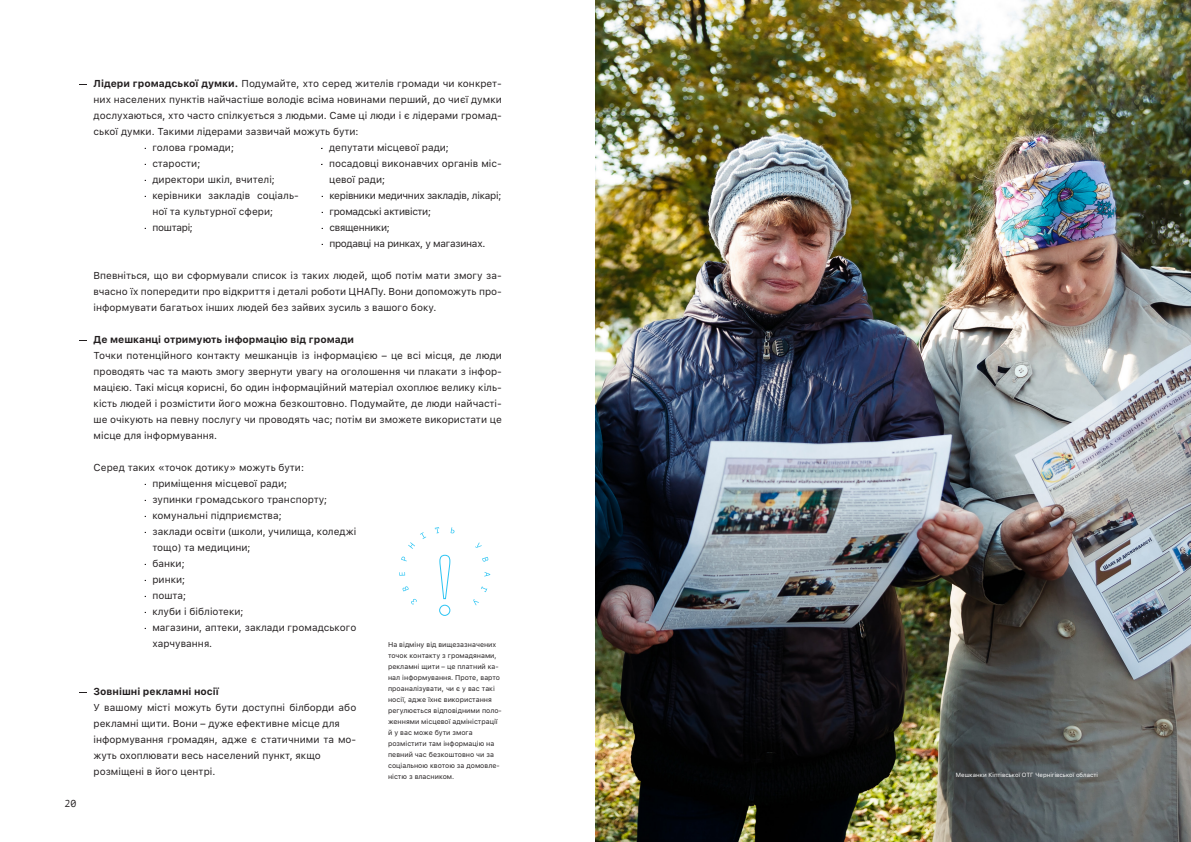
<style>
.page{position:relative;width:1191px;height:842px;background:#fff}
.page>*{position:absolute;margin:0;border:0;box-sizing:border-box;transform-origin:0 0}
.t1{font:10px/16px "SFUI Text";color:#231f20}
.t2{font:10px "SFUI Text";letter-spacing:-.03em;color:#231f20}
.t3{font:700 10px "SFUI Text";color:#231f20}
.t4{font:10px "PT Mono";color:#231f20}
.t5{font:7px/11px "SFUI Text";color:#231f20}
.t6{font:6px "SFUI Text";color:#fff}
.s1{font-weight:700}
</style>
<div class="page">
<svg style="left:411px;top:599px;width:6px;height:6px"></svg>
<svg style="left:402px;top:586px;width:7px;height:5px"></svg>
<svg style="left:399px;top:572px;width:6px;height:4px"></svg>
<svg style="left:401px;top:557px;width:6px;height:4px"></svg>
<svg style="left:408px;top:532px;width:18px;height:17px"></svg>
<svg style="left:435px;top:527px;width:4px;height:6px"></svg>
<svg style="left:450px;top:527px;width:4px;height:6px"></svg>
<svg style="left:475px;top:542px;width:7px;height:6px"></svg>
<svg style="left:482px;top:557px;width:6px;height:5px"></svg>
<svg style="left:484px;top:572px;width:6px;height:5px"></svg>
<svg style="left:481px;top:586px;width:6px;height:6px"></svg>
<svg style="left:473px;top:599px;width:6px;height:6px"></svg>
<svg style="left:439px;top:555px;width:11px;height:61px"></svg>
<img style="left:595px;top:0;width:596px;height:842px">
<p class="t4" style="left:65px;top:798px;width:13px">20</p>
<p class="t1" style="left:94px;top:76px;width:410px;text-align:justify"><span class="s1">Лідери громадської думки.</span> Подумайте, хто серед жителів громади чи конкрет&shy;них населених пунктів найчастіше володіє всіма новинами перший, до чиєї думки дослухаються, хто часто спілкується з людьми. Саме ці люди і є лідерами громад&shy;ської думки. Такими лідерами зазвичай можуть бути:</p>
<p class="t1" style="left:152px;top:140px;width:83px">голова громади;</p>
<p class="t1" style="left:152px;top:156px;width:49px">старости;</p>
<p class="t1" style="left:152px;top:172px;width:124px">директори шкіл, вчителі;</p>
<p class="t1" style="left:152px;top:188px;width:148px">керівники закладів соціаль&shy;ної та культурної сфери;</p>
<p class="t1" style="left:329px;top:140px;width:121px">депутати місцевої ради;</p>
<p class="t2" style="left:329px;top:188px;width:173px">керівники медичних закладів, лікарі;</p>
<p class="t2" style="left:329px;top:204px;width:103px">громадські активісти;</p>
<p class="t1" style="left:329px;top:156px;width:174px">посадовці виконавчих органів міс&shy;цевої ради;</p>
<p class="t2" style="left:152px;top:220px;width:42px">поштарі;</p>
<p class="t2" style="left:329px;top:220px;width:62px">священники;</p>
<p class="t2" style="left:329px;top:236px;width:157px">продавці на ринках, у магазинах.</p>
<p class="t1" style="left:94px;top:268px;width:410px;text-align:justify">Впевніться, що ви сформували список із таких людей, щоб потім мати змогу за&shy;вчасно їх попередити про відкриття і деталі роботи ЦНАПу. Вони допоможуть про&shy;інформувати багатьох інших людей без зайвих зусиль з вашого боку.</p>
<p class="t1" style="left:94px;top:348px;width:410px;text-align:justify">Точки потенційного контакту мешканців із інформацією – це всі місця, де люди проводять час та мають змогу звернути увагу на оголошення чи плакати з інфор&shy;мацією. Такі місця корисні, бо один інформаційний матеріал охоплює велику кіль&shy;кість людей і розмістити його можна безкоштовно. Подумайте, де люди найчасті&shy;ше очікують на певну послугу чи проводять час; потім ви зможете використати це місце для інформування.</p>
<p class="t3" style="left:94px;top:332px;width:262px">Де мешканці отримують інформацію від громади</p>
<p class="t1" style="left:94px;top:460px;width:212px">Серед таких «точок дотику» можуть бути:</p>
<p class="t1" style="left:152px;top:476px;width:136px">приміщення місцевої ради;</p>
<p class="t1" style="left:152px;top:492px;width:176px">зупинки громадського транспорту;</p>
<p class="t1" style="left:152px;top:508px;width:131px">комунальні підприємства;</p>
<p class="t1" style="left:152px;top:524px;width:205px">заклади освіти (школи, училища, коледжі тощо) та медицини;</p>
<p class="t1" style="left:152px;top:556px;width:34px">банки;</p>
<p class="t1" style="left:152px;top:572px;width:34px">ринки;</p>
<p class="t1" style="left:152px;top:588px;width:35px">пошта;</p>
<p class="t1" style="left:152px;top:604px;width:93px">клуби і бібліотеки;</p>
<p class="t1" style="left:152px;top:620px;width:205px">магазини, аптеки, заклади громадського харчування.</p>
<p class="t3" style="left:94px;top:684px;width:127px">Зовнішні рекламні носії</p>
<p class="t1" style="left:94px;top:700px;width:264px">У вашому місті можуть бути доступні білборди або рекламні щити. Вони – дуже ефективне місце для</p>
<p class="t1" style="left:94px;top:732px;width:264px">інформування громадян, адже є статичними та мо&shy;жуть охоплювати весь населений пункт, якщо</p>
<p class="t1" style="left:94px;top:764px;width:123px">розміщені в його центрі.</p>
<p class="t5" style="left:388px;top:640px;width:115px">На відміну від вищезазначених точок контакту з громадянами, рекламні щити – це платний ка&shy;нал інформування. Проте, варто проаналізувати, чи є у вас такі носії, адже їхнє використання регулюється відповідними поло&shy;женнями місцевої адміністрації й у вас може бути змога</p>
<p class="t5" style="left:388px;top:739px;width:113px">розмістити там інформацію на певний час безкоштовно чи за соціальною квотою за домовле&shy;ністю з власником.</p>
<p class="t6" style="left:956px;top:770px;width:144px">Мешканки Кіптівської ОТГ Чернігівської області</p>
</div>
